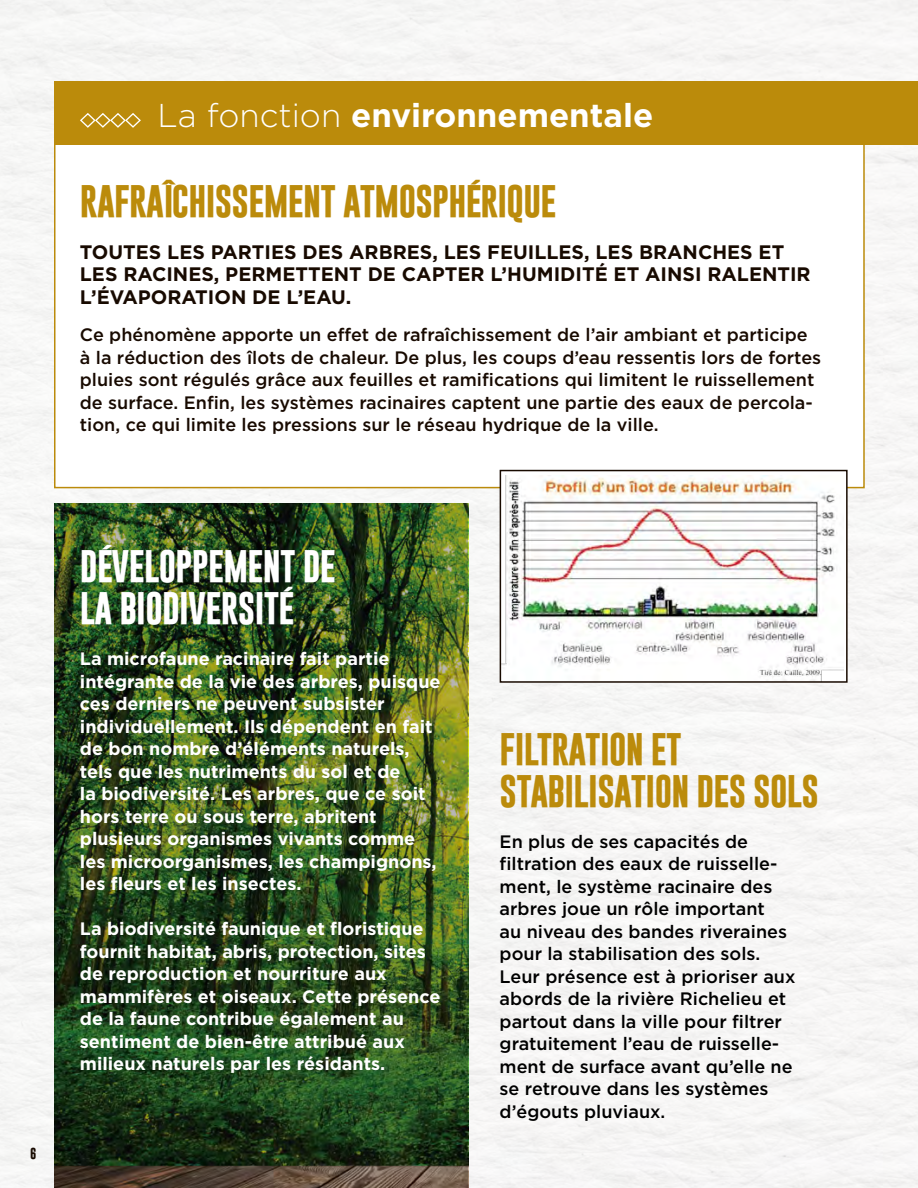
<style>
.page{position:relative;width:918px;height:1188px;background:#f6f6f5}
.page>*{position:absolute;margin:0;border:0;box-sizing:border-box;transform-origin:0 0}
.t1{font:700 33px/42px "Gobold";letter-spacing:-.02em;color:#bb8b0b}
.t2{font:700 33px/42px "Gobold";letter-spacing:-.02em;color:#fff}
.t3{font:700 33px "Gotham";color:#fff}
.t4{font:700 19.5px/22.5px "Gotham";color:#180a00}
.t5{font:700 18px/22.5px "Gotham";color:#fff}
.t6{font:500 18px/22.5px "Gotham";color:#180a00}
.t7{font:500 18px/22.5px "Gotham";color:#000}
.t8{font:700 11.55px "Gobold";color:#180a00}
.s1{font-weight:300}
</style>
<div class="page">
<img style="left:54px;top:503px;width:414px;height:685px">
<div style="left:54px;top:127px;width:811px;height:361px;background:#fff;border:2px solid #bb8b0b"></div>
<img style="left:503px;top:475px;width:340px;height:205px">
<div style="left:500px;top:470px;width:348px;height:213px;border:2px solid #180a00"></div>
<div style="left:54px;top:81px;width:864px;height:64px;background:#bb8b0b"></div>
<svg style="left:80px;top:113px;width:61px;height:15px"></svg>
<p class="t8" style="left:30px;top:1146px;width:8px">6</p>
<h1 class="t3" style="left:158px;top:96px;width:497px"><span class="s1">La fonction</span> environnementale</h1>
<h1 class="t1" style="left:80px;top:180px;width:478px">RAFRAÎCHISSEMENT ATMOSPHÉRIQUE</h1>
<p class="t4" style="left:80px;top:240px;width:732px">Toutes les parties des arbres, les feuilles, les branches et les racines, permettent de capter l’humidité et ainsi ralentir l’évaporation de l’eau.</p>
<p class="t6" style="left:80px;top:323px;width:743px">Ce phénomène apporte un effet de rafraîchissement de l’air ambiant et participe à la réduction des îlots de chaleur. De plus, les coups d’eau ressentis lors de fortes pluies sont régulés grâce aux feuilles et ramifications qui limitent le ruissellement de surface. Enfin, les systèmes racinaires captent une partie des eaux de percola&shy;tion, ce qui limite les pressions sur le réseau hydrique de la ville.</p>
<h1 class="t2" style="left:80px;top:545px;width:257px">DÉVELOPPEMENT DE<br>LA BIODIVERSITÉ</h1>
<p class="t5" style="left:80px;top:647px;width:362px">La microfaune racinaire fait partie intégrante de la vie des arbres, puisque ces derniers ne peuvent subsister individuellement. I ls dépendent en fait de bon nombre d’éléments naturels, tels que les nutriments du sol et de<br>la biodiversité. Les arbres, que ce soit hors terre ou sous terre, abritent plusieurs organismes vivants comme les microorganismes, les champignons, les fleurs et les insectes.</p>
<p class="t5" style="left:80px;top:917px;width:362px">La biodiversité faunique et floristique fournit habitat, abris, protection, sites de reproduction et nourriture aux mammifères et oiseaux. Cette présence de la faune contribue également au sentiment de bien-être attribué aux milieux naturels par les résidants.</p>
<h1 class="t1" style="left:500px;top:728px;width:321px">FILTRATION ET<br>STABILISATION DES SOLS</h1>
<p class="t7" style="left:500px;top:830px;width:297px">En plus de ses capacités de filtration des eaux de ruisselle&shy;ment, le système racinaire des arbres joue un rôle important<br>au niveau des bandes riveraines pour la stabilisation des sols.<br>Leur présence est à prioriser aux abords de la rivière Richelieu et partout dans la ville pour filtrer gratuitement l’eau de ruisselle&shy;ment de surface avant qu’elle ne se retrouve dans les systèmes d’égouts pluviaux.</p>
</div>
